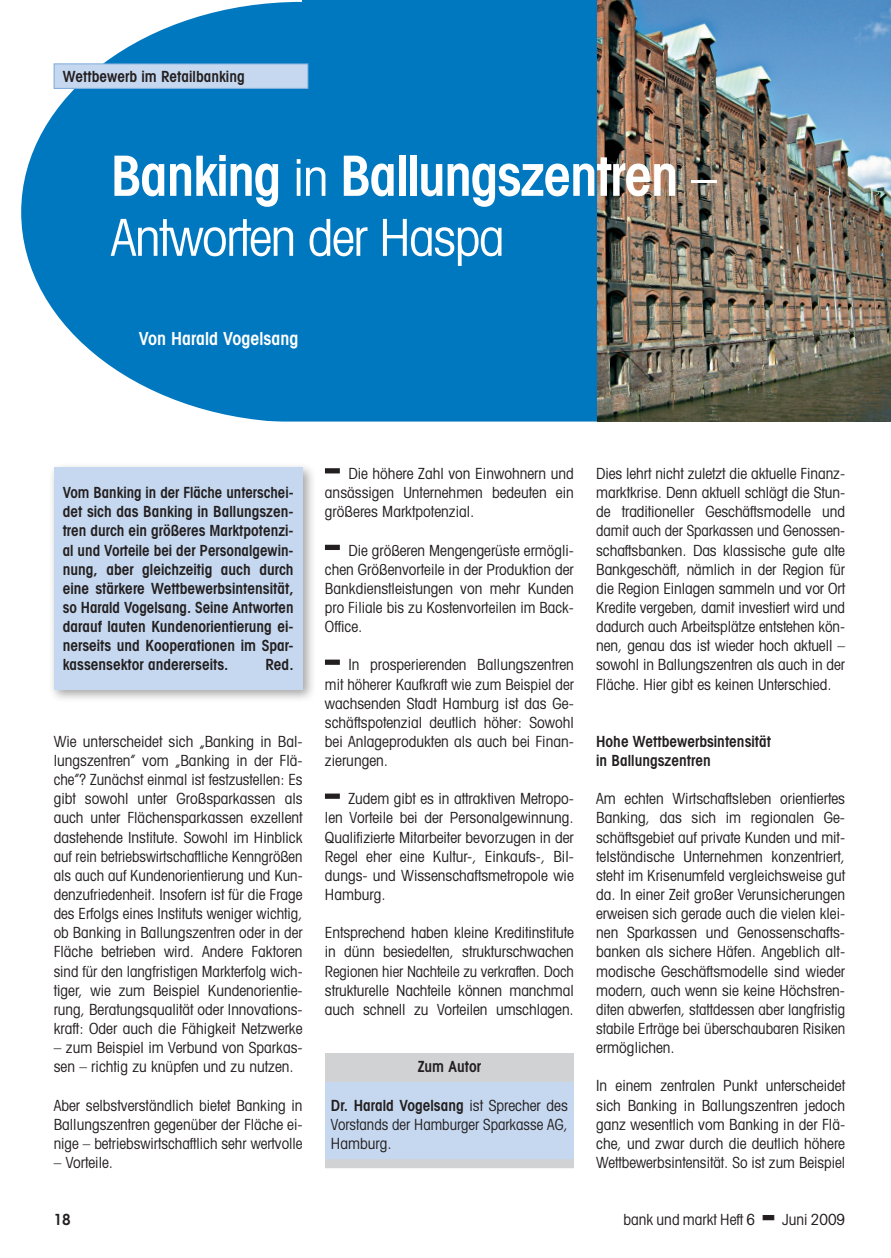
<style>
.page{position:relative;width:891px;height:1258px;background:#fff}
.page>*{position:absolute;margin:0;border:0;box-sizing:border-box;transform-origin:0 0}
.t1{font:600 condensed 55.5px "Avant Garde";letter-spacing:-.025em;color:#fff}
.t2{font:condensed 51px "Avant Garde";letter-spacing:-.025em;color:#fff}
.t3{font:600 condensed 18px "Avant Garde";color:#fff}
.t4{font:condensed 15.3px/19.2px "Avant Garde";color:#231f20;text-align:justify}
.t5{font:600 condensed 15.3px/19.2px "Avant Garde";color:#231f20;text-align:justify}
.t6{font:15px/18px "Times";color:#231f20}
.s1{font-weight:400;font-size:51px}
.s2{font-weight:600}
</style>
<div class="page">
<svg style="left:21px;top:2px;width:576px;height:419px;background:#1a86c6"></svg>
<hr style="left:302px;top:0;width:307px;height:2px;background:#0078c0">
<div style="left:54px;top:64px;width:254px;height:24px;background:#c6d8ef"></div>
<div style="left:54px;top:63px;width:254px;height:26px;border:1px solid #7aabdb"></div>
<div style="left:48px;top:461px;width:267px;height:241px;background:#231f20;opacity:.4"></div>
<div style="left:54px;top:467px;width:248px;height:222px;background:#c6d8ef"></div>
<div style="left:325px;top:468px;width:15px;height:5px;background:#231f20"></div>
<div style="left:325px;top:545px;width:15px;height:5px;background:#231f20"></div>
<div style="left:325px;top:659px;width:15px;height:6px;background:#231f20"></div>
<div style="left:325px;top:793px;width:15px;height:6px;background:#231f20"></div>
<img style="left:597px;top:0;width:293px;height:421px">
<div style="left:325px;top:1075px;width:248px;height:93px;background:#c6d8ef"></div>
<div style="left:325px;top:1053px;width:248px;height:28px;background:#d1d2d4"></div>
<div style="left:325px;top:1159px;width:248px;height:9px;background:#d1d2d4"></div>
<p class="t5" style="left:63px;top:67px;width:183px">Wettbewerb im Retailbanking</p>
<h1 class="t1" style="left:111px;top:142px;width:607px">Banking <span class="s1">in</span> Ballungszentren <span class="s1">–</span></h1>
<h2 class="t2" style="left:111px;top:206px;width:395px">Antworten der Haspa</h2>
<p class="t3" style="left:139px;top:327px;width:161px">Von Harald Vogelsang</p>
<p class="t5" style="left:63px;top:483px;width:232px">Vom Banking in der Fläche unterschei&shy;det sich das Banking in Ballungszen&shy;tren durch ein größeres Marktpotenzi&shy;al und Vorteile bei der Personalgewin&shy;nung, aber gleichzeitig auch durch eine stärkere Wettbewerbsintensität, so Harald Vogelsang. Seine Antworten darauf lauten Kundenorientierung ei&shy;nerseits und Kooperationen im Spar&shy;kassensektor andererseits.</p>
<p class="t5" style="left:265px;top:655px;width:30px">Red.</p>
<p class="t4" style="left:54px;top:731px;width:250px">Wie unterscheidet sich „Banking in Bal&shy;lungszentren” vom „Banking in der Flä&shy;che”? Zunächst einmal ist festzustellen: Es gibt sowohl unter Großsparkassen als auch unter Flächensparkassen exzellent dastehende Institute. Sowohl im Hinblick auf rein betriebswirtschaftliche Kenngrößen als auch auf Kundenorientierung und Kun&shy;denzufriedenheit. Insofern ist für die Frage des Erfolgs eines Instituts weniger wichtig, ob Banking in Ballungszentren oder in der Fläche betrieben wird. Andere Faktoren sind für den langfristigen Markterfolg wich&shy;tiger, wie zum Beispiel Kundenorientie&shy;rung, Beratungsqualität oder Innovations&shy;kraft: Oder auch die Fähigkeit Netzwerke</p>
<p class="t4" style="left:54px;top:1037px;width:250px">– zum Beispiel im Verbund von Sparkas&shy;sen – richtig zu knüpfen und zu nutzen.</p>
<p class="t4" style="left:54px;top:1095px;width:250px">Aber selbstverständlich bietet Banking in Ballungszentren gegenüber der Fläche ei&shy;nige – betriebswirtschaftlich sehr wertvolle</p>
<p class="t4" style="left:54px;top:1152px;width:61px">– Vorteile.</p>
<p class="t4" style="left:325px;top:463px;width:250px;text-indent:23px">Die höhere Zahl von Einwohnern und ansässigen Unternehmen bedeuten ein größeres Marktpotenzial.</p>
<p class="t4" style="left:325px;top:540px;width:250px;text-indent:23px">Die größeren Mengengerüste ermögli&shy;chen Größenvorteile in der Produktion der Bankdienstleistungen von mehr Kunden pro Filiale bis zu Kostenvorteilen im Back-Office.</p>
<p class="t4" style="left:325px;top:655px;width:250px;text-indent:23px">In prosperierenden Ballungszentren mit höherer Kaufkraft wie zum Beispiel der wachsenden Stadt Hamburg ist das Ge&shy;schäftspotenzial deutlich höher: Sowohl bei Anlageprodukten als auch bei Finan&shy;zierungen.</p>
<p class="t4" style="left:325px;top:789px;width:250px;text-indent:23px">Zudem gibt es in attraktiven Metropo&shy;len Vorteile bei der Personalgewinnung.<br>Qualifizierte Mitarbeiter bevorzugen in der Regel eher eine Kultur-, Einkaufs-, Bil&shy;dungs- und Wissenschaftsmetropole wie Hamburg.</p>
<p class="t4" style="left:325px;top:923px;width:250px">Entsprechend haben kleine Kreditinstitute in dünn besiedelten, strukturschwachen Regionen hier Nachteile zu verkraften. Doch strukturelle Nachteile können manchmal auch schnell zu Vorteilen umschlagen.</p>
<p class="t5" style="left:417px;top:1057px;width:65px">Zum Autor</p>
<p class="t6" style="left:333px;top:1092px;width:206px">Vorstandssprecher der Hamburger<br>Sparkasse AG, Hamburg</p>
<p class="t4" style="left:331px;top:1095px;width:238px"><span class="s2">Dr. Harald Vogelsang</span> ist Sprecher des Vorstands der Hamburger Sparkasse AG, Hamburg.</p>
<p class="t4" style="left:596px;top:463px;width:250px">Dies lehrt nicht zuletzt die aktuelle Finanz&shy;marktkrise. Denn aktuell schlägt die Stun&shy;de traditioneller Geschäftsmodelle und damit auch der Sparkassen und Genossen&shy;schaftsbanken. Das klassische gute alte Bankgeschäft, nämlich in der Region für die Region Einlagen sammeln und vor Ort Kredite vergeben, damit investiert wird und dadurch auch Arbeitsplätze entstehen kön&shy;nen, genau das ist wieder hoch aktuell – sowohl in Ballungszentren als auch in der Fläche. Hier gibt es keinen Unterschied.</p>
<p class="t5" style="left:596px;top:731px;width:176px">Hohe Wettbewerbsintensität in Ballungszentren</p>
<p class="t4" style="left:596px;top:789px;width:250px">Am echten Wirtschaftsleben orientiertes Banking, das sich im regionalen Ge&shy;schäftsgebiet auf private Kunden und mit&shy;telständische Unternehmen konzentriert, steht im Krisenumfeld vergleichsweise gut da. In einer Zeit großer Verunsicherungen erweisen sich gerade auch die vielen klei&shy;nen Sparkassen und Genossenschafts&shy;banken als sichere Häfen. Angeblich alt&shy;modische Geschäftsmodelle sind wieder modern, auch wenn sie keine Höchstren&shy;diten abwerfen, stattdessen aber langfristig stabile Erträge bei überschaubaren Risiken ermöglichen.</p>
<p class="t4" style="left:596px;top:1076px;width:250px">In einem zentralen Punkt unterscheidet sich Banking in Ballungszentren jedoch ganz wesentlich vom Banking in der Flä&shy;che, und zwar durch die deutlich höhere Wettbewerbsintensität. So ist zum Beispiel</p>
<p class="t5" style="left:54px;top:1210px;width:19px">18</p>
<p class="t4" style="left:623px;top:1210px;width:133px">bank und markt Heft 6</p>
<p class="t4" style="left:782px;top:1210px;width:65px">Juni 2009</p>
</div>
